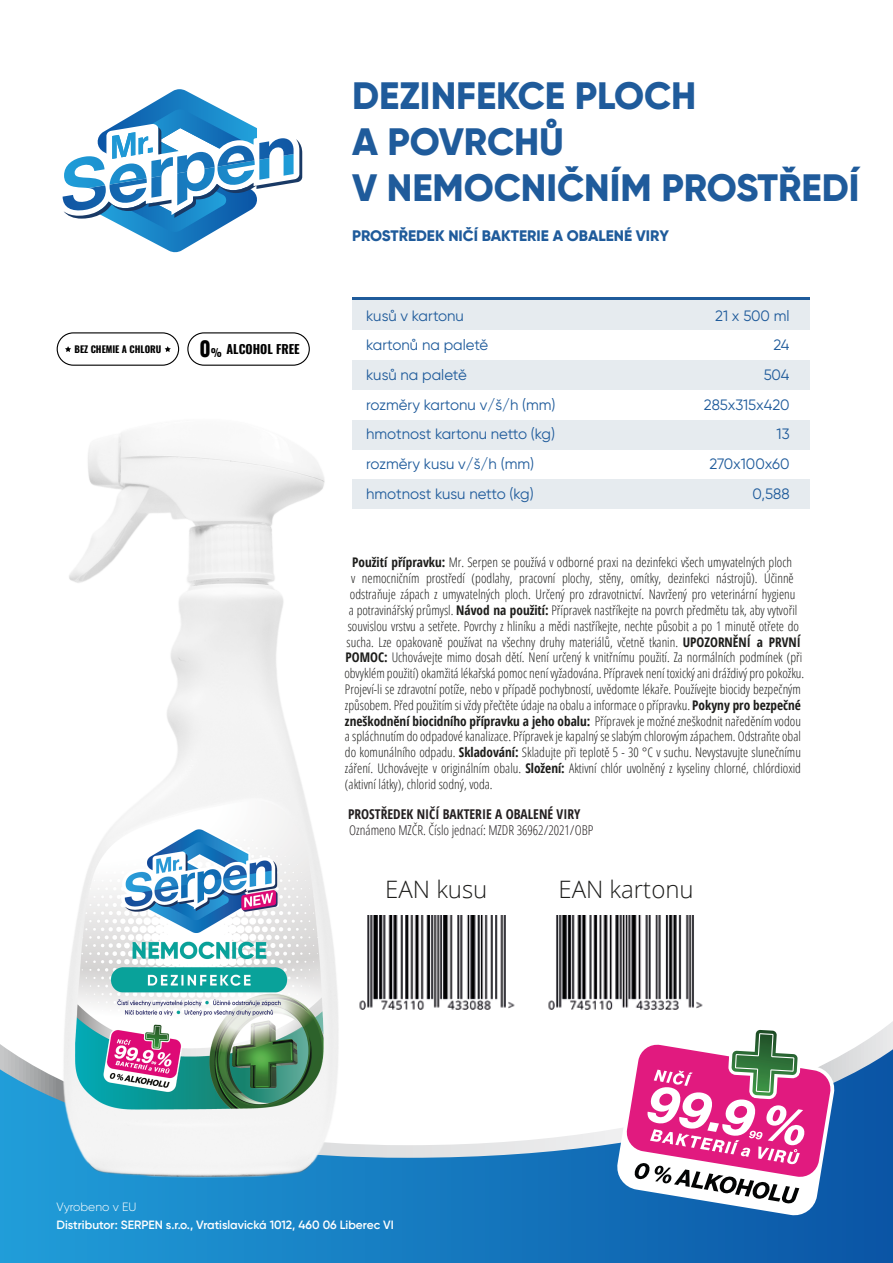
<style>
.page{position:relative;width:893px;height:1263px;background:#fff}
.page>*{position:absolute;margin:0;border:0;box-sizing:border-box;transform-origin:0 0}
.t1{font:800 38.1px/45.8px "Gilroy";color:#1f5b9b}
.t2{font:300 24px "Open Sans";color:#1d1d1b}
.t3{font:800 15.3px "Gilroy";color:#1f5b9b}
.t4{font:15px/29.7px "Gilroy";color:#1f5b9b}
.t5{font:300 condensed 13.5px "Open Sans";color:#231f20}
.t6{font:700 condensed 13.5px "Open Sans";color:#231f20}
.t7{font:300 condensed 13.2px "Open Sans";color:#1d1d1b}
.t8{font:700 condensed 13.2px "Open Sans";color:#1d1d1b}
.t9{font:700 12.3px "Oswald";color:#000}
.t10{font:600 12px "Gilroy";color:#fff}
.t11{font:300 12px "Gilroy";color:#fff}
.t12{font:700 9.45px "Oswald";color:#000}
.s1{font-size:20.55px}
.s2{font-weight:700}
.s3{font-weight:300}
</style>
<div class="page">
<svg style="left:0;top:1049px;width:893px;height:214px;background:#1876bc"></svg>
<svg style="left:62px;top:89px;width:240px;height:164px"></svg>
<div style="left:352px;top:300px;width:458px;height:30px;background:#e6ebef"></div>
<div style="left:352px;top:360px;width:458px;height:30px;background:#e6ebef"></div>
<div style="left:352px;top:420px;width:458px;height:30px;background:#e6ebef"></div>
<div style="left:352px;top:479px;width:458px;height:30px;background:#e6ebef"></div>
<hr style="left:352px;top:298px;width:458px;height:2px;background:#1f5b9b">
<svg style="left:187px;top:332px;width:123px;height:34px"></svg>
<svg style="left:57px;top:332px;width:122px;height:34px"></svg>
<svg style="left:616px;top:1030px;width:220px;height:187px"></svg>
<img style="left:615px;top:916px;width:88px;height:93px">
<img style="left:0;top:433px;width:615px;height:780px">
<h1 class="t1" style="left:352px;top:73px;width:509px">DEZINFEKCE PLOCH<br>A POVRCHŮ<br>V NEMOCNIČNÍM PROSTŘEDÍ</h1>
<p class="t12" style="left:74px;top:345px;width:88px">BEZ CHEMIE A CHLORU</p>
<p class="t9" style="left:200px;top:343px;width:102px"><span class="s1">0</span><sub>%</sub> ALCOHOL FREE</p>
<p class="t3" style="left:352px;top:226px;width:318px">PROSTŘEDEK NIČÍ BAKTERIE A OBALENÉ VIRY</p>
<p class="t4" style="left:366px;top:300px;width:191px">kusů v kartonu<br>kartonů na paletě<br>kusů na paletě<br>rozměry kartonu v/š/h (mm) hmotnost kartonu netto (kg) rozměry kusu v/š/h (mm) hmotnost kusu netto (kg)</p>
<p class="t4" style="left:704px;top:300px;width:87px;text-align:right">21 x 500 ml<br>24<br>504<br>285x315x420<br>13<br>270x100x60<br>0,588</p>
<p class="t7" style="left:352px;top:553px;width:441px"><span class="s2">Použití přípravku:</span> Mr. Serpen se používá v odborné praxi na dezinfekci všech umyvatelných ploch</p>
<p class="t7" style="left:351px;top:569px;width:444px">v nemocničním prostředí (podlahy, pracovní plochy, stěny, omítky, dezinfekci nástrojů). Účinně</p>
<p class="t7" style="left:350px;top:585px;width:447px">odstraňuje zápach z umyvatelných ploch. Určený pro zdravotnictví. Navržený pro veterinární hygienu</p>
<p class="t7" style="left:349px;top:601px;width:450px">a potravinářský průmysl. <span class="s2">Návod na použití:</span> Přípravek nastříkejte na povrch předmětu tak, aby vytvořil</p>
<p class="t7" style="left:348px;top:617px;width:453px">souvislou vrstvu a setřete. Povrchy z hliníku a mědi nastříkejte, nechte působit a po 1 minutě otřete do</p>
<p class="t7" style="left:347px;top:633px;width:456px">sucha. Lze opakovaně používat na všechny druhy materiálů, včetně tkanin. <span class="s2">UPOZORNĚNÍ a PRVNÍ</span></p>
<p class="t7" style="left:345px;top:649px;width:458px"><span class="s2">POMOC:</span> Uchovávejte mimo dosah dětí. Není určený k vnitřnímu použití. Za normálních podmínek (při</p>
<p class="t7" style="left:344px;top:664px;width:461px">obvyklém použití) okamžitá lékařská pomoc není vyžadována. Přípravek není toxický ani dráždivý pro pokožku.</p>
<p class="t7" style="left:345px;top:680px;width:457px">Projeví-li se zdravotní potíže, nebo v případě pochybností, uvědomte lékaře. Používejte biocidy bezpečným</p>
<p class="t7" style="left:345px;top:696px;width:457px">způsobem. Před použitím si vždy přečtěte údaje na obalu a informace o přípravku. <span class="s2">Pokyny pro bezpečné</span></p>
<p class="t8" style="left:345px;top:711px;width:457px">zneškodnění biocidního přípravku a jeho obalu: <span class="s3">Přípravek je možné zneškodnit naředěním vodou</span></p>
<p class="t7" style="left:345px;top:728px;width:457px">a spláchnutím do odpadové kanalizace. Přípravek je kapalný se slabým chlorovým zápachem. Odstraňte obal</p>
<p class="t7" style="left:345px;top:744px;width:457px">do komunálního odpadu. <span class="s2">Skladování:</span> Skladujte při teplotě 5 - 30 °C v suchu. Nevystavujte slunečnímu</p>
<p class="t7" style="left:345px;top:759px;width:457px">záření. Uchovávejte v originálním obalu. <span class="s2">Složení:</span> Aktivní chlór uvolněný z kyseliny chlorné, chlórdioxid</p>
<p class="t7" style="left:345px;top:775px;width:149px">(aktivní látky), chlorid sodný, voda.</p>
<p class="t6" style="left:348px;top:804px;width:234px">PROSTŘEDEK NIČÍ BAKTERIE A OBALENÉ VIRY</p>
<p class="t5" style="left:349px;top:821px;width:246px">Oznámeno MZČR. Číslo jednací: MZDR 36962/2021/OBP</p>
<h2 class="t2" style="left:385px;top:873px;width:104px">EAN kusu</h2>
<h2 class="t2" style="left:558px;top:873px;width:137px">EAN kartonu</h2>
<p class="t11" style="left:57px;top:1200px;width:81px">Vyrobeno v EU</p>
<p class="t10" style="left:57px;top:1217px;width:339px">Distributor: SERPEN s.r.o., Vratislavická 1012, 460 06 Liberec VI</p>
</div>
